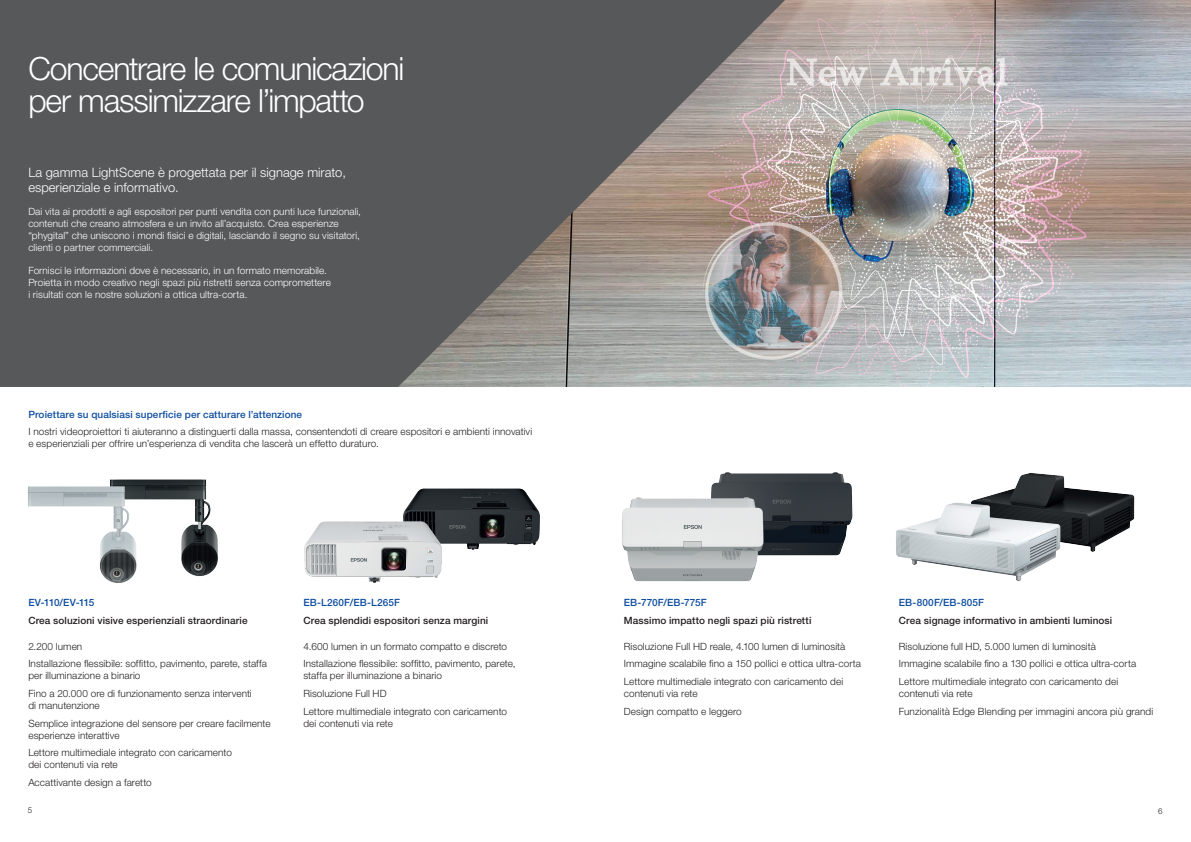
<style>
.page{position:relative;width:1191px;height:842px;background:#fff}
.page>*{position:absolute;margin:0;border:0;box-sizing:border-box;transform-origin:0 0}
.Page_title{font:300 32px/32px "Helvetica Neue LT Pro";letter-spacing:-.035em;color:#fff}
.intro_copy{font:300 13px/15px "Helvetica Neue LT Pro";color:#fff}
.List__enlarged_for_translations{font:300 10px/12px "Helvetica Neue LT Pro";letter-spacing:.005em;color:#231f20}
.Body__enlarged_for_translations{font:300 10px/12px "Helvetica Neue LT Pro";letter-spacing:.005em;color:#fff}
.Body__enlarged_for_translations-2{font:300 10px/12px "Helvetica Neue LT Pro";letter-spacing:.005em;color:#231f20}
.Body__enlarged_for_translations-3{font:500 10px "Helvetica Neue LT Pro";letter-spacing:.01em;color:#231f20}
.Subheads__enlarged_for_translations{font:500 10px "Helvetica Neue LT Pro";letter-spacing:.01em;color:#0d4da1}
.Subheads__enlarged_for_translations-2{font:500 10px "Helvetica Neue LT Pro";letter-spacing:-.05em;color:#0d4da1}
.Body__enlarged_for_translations-4{font:300 8px "Helvetica Neue LT Pro";color:#231f20}
</style>
<div class="page">
<img style="left:815px;top:0;width:376px;height:387px">
<svg style="left:0;top:0;width:815px;height:387px;background:#6c6a6a"></svg>
<img style="left:711px;top:472px;width:142px;height:84px">
<img style="left:172px;top:479px;width:46px;height:97px">
<img style="left:1013px;top:473px;width:122px;height:79px">
<img style="left:622px;top:489px;width:168px;height:93px">
<img style="left:403px;top:488px;width:137px;height:62px">
<img style="left:304px;top:517px;width:151px;height:66px">
<img style="left:896px;top:489px;width:196px;height:92px">
<img style="left:28px;top:479px;width:144px;height:104px">
<p class="Page_title" style="left:28px;top:51px;width:377px">Concentrare le comunicazioni per massimizzare l’impatto</p>
<p class="intro_copy" style="left:28px;top:164px;width:319px">La gamma LightScene è progettata per il signage mirato, esperienziale e informativo.</p>
<p class="Body__enlarged_for_translations" style="left:28px;top:205px;width:334px">Dai vita ai prodotti e agli espositori per punti vendita con punti luce funzionali, contenuti che creano atmosfera e un invito all’acquisto. Crea esperienze “phygital” che uniscono i mondi fisici e digitali, lasciando il segno su visitatori, clienti o partner commerciali.</p>
<p class="Body__enlarged_for_translations" style="left:28px;top:264px;width:304px">Fornisci le informazioni dove è necessario, in un formato memorabile.<br>Proietta in modo creativo negli spazi più ristretti senza compromettere i risultati con le nostre soluzioni a ottica ultra-corta.</p>
<p class="Subheads__enlarged_for_translations" style="left:28px;top:408px;width:275px">Proiettare su qualsiasi superficie per catturare l’attenzione</p>
<p class="Body__enlarged_for_translations-2" style="left:28px;top:425px;width:505px">I nostri videoproiettori ti aiuteranno a distinguerti dalla massa, consentendoti di creare espositori e ambienti innovativi e esperienziali per offrire un’esperienza di vendita che lascerà un effetto duraturo.</p>
<p class="Subheads__enlarged_for_translations-2" style="left:28px;top:596px;width:68px">EV-110/EV-115</p>
<p class="Body__enlarged_for_translations-3" style="left:28px;top:614px;width:221px">Crea soluzioni visive esperienziali straordinarie</p>
<p class="List__enlarged_for_translations" style="left:28px;top:640px;width:55px">2.200 lumen</p>
<p class="List__enlarged_for_translations" style="left:28px;top:658px;width:240px">Installazione flessibile: soffitto, pavimento, parete, staffa per illuminazione a binario</p>
<p class="List__enlarged_for_translations" style="left:28px;top:687px;width:225px">Fino a 20.000 ore di funzionamento senza interventi di manutenzione</p>
<p class="List__enlarged_for_translations" style="left:28px;top:717px;width:244px">Semplice integrazione del sensore per creare facilmente esperienze interattive</p>
<p class="List__enlarged_for_translations" style="left:28px;top:747px;width:205px">Lettore multimediale integrato con caricamento dei contenuti via rete</p>
<p class="List__enlarged_for_translations" style="left:28px;top:776px;width:125px">Accattivante design a faretto</p>
<p class="Subheads__enlarged_for_translations" style="left:303px;top:596px;width:98px">EB-L260F/EB-L265F</p>
<p class="Body__enlarged_for_translations-3" style="left:303px;top:614px;width:186px">Crea splendidi espositori senza margini</p>
<p class="List__enlarged_for_translations" style="left:303px;top:640px;width:205px">4.600 lumen in un formato compatto e discreto</p>
<p class="List__enlarged_for_translations" style="left:303px;top:658px;width:214px">Installazione flessibile: soffitto, pavimento, parete, staffa per illuminazione a binario</p>
<p class="List__enlarged_for_translations" style="left:303px;top:687px;width:85px">Risoluzione Full HD</p>
<p class="List__enlarged_for_translations" style="left:303px;top:705px;width:205px">Lettore multimediale integrato con caricamento dei contenuti via rete</p>
<p class="Subheads__enlarged_for_translations" style="left:624px;top:596px;width:84px">EB-770F/EB-775F</p>
<p class="Body__enlarged_for_translations-3" style="left:624px;top:614px;width:189px">Massimo impatto negli spazi più ristretti</p>
<p class="List__enlarged_for_translations" style="left:624px;top:640px;width:223px">Risoluzione Full HD reale, 4.100 lumen di luminosità</p>
<p class="List__enlarged_for_translations" style="left:624px;top:658px;width:239px">Immagine scalabile fino a 150 pollici e ottica ultra-corta</p>
<p class="List__enlarged_for_translations" style="left:624px;top:675px;width:221px">Lettore multimediale integrato con caricamento dei contenuti via rete</p>
<p class="List__enlarged_for_translations" style="left:624px;top:705px;width:119px">Design compatto e leggero</p>
<p class="Subheads__enlarged_for_translations" style="left:899px;top:596px;width:87px">EB-800F/EB-805F</p>
<p class="Body__enlarged_for_translations-3" style="left:899px;top:614px;width:215px">Crea signage informativo in ambienti luminosi</p>
<p class="List__enlarged_for_translations" style="left:899px;top:640px;width:199px">Risoluzione full HD, 5.000 lumen di luminosità</p>
<p class="List__enlarged_for_translations" style="left:899px;top:658px;width:239px">Immagine scalabile fino a 130 pollici e ottica ultra-corta</p>
<p class="List__enlarged_for_translations" style="left:899px;top:675px;width:221px">Lettore multimediale integrato con caricamento dei contenuti via rete</p>
<p class="List__enlarged_for_translations" style="left:899px;top:705px;width:256px">Funzionalità Edge Blending per immagini ancora più grandi</p>
<p class="Body__enlarged_for_translations-4" style="left:28px;top:806px;width:6px">5</p>
<p class="Body__enlarged_for_translations-4" style="left:1158px;top:806px;width:6px">6</p>
</div>
